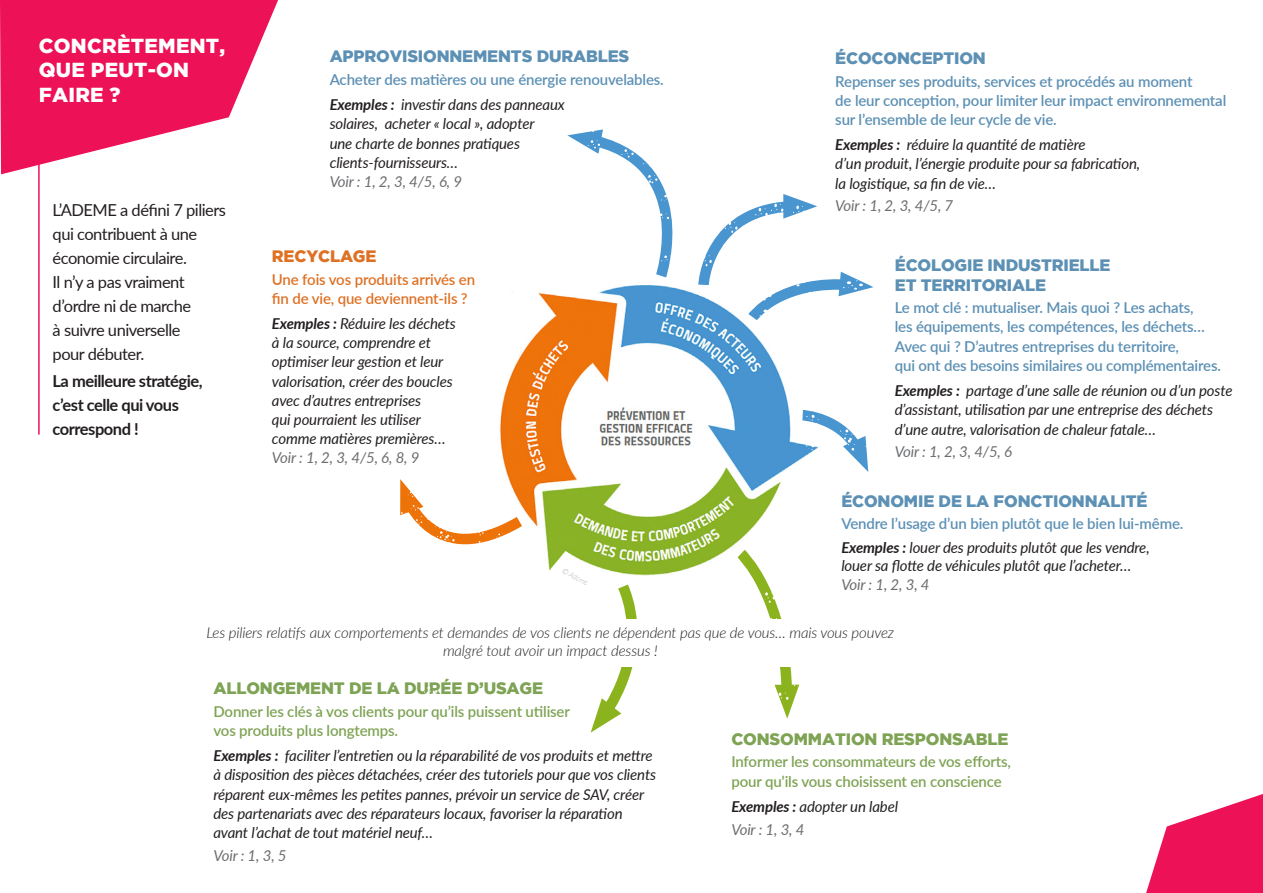
<style>
.page{position:relative;width:1263px;height:893px;background:#fff}
.page>*{position:absolute;margin:0;border:0;box-sizing:border-box;transform-origin:0 0}
.t1{font:900 20.25px/24.3px "Gotham";letter-spacing:.015em;color:#fff}
.t2{font:16.5px/24px "Lato";letter-spacing:-.03em;color:#231f20}
.t3{font:900 16.5px/19.2px "Gotham";letter-spacing:-.01em;color:#5c90b4}
.t4{font:900 16.5px "Gotham";letter-spacing:-.01em;color:#7ea354}
.t5{font:700 16.5px/24px "Lato";letter-spacing:-.03em;color:#231f20}
.t6{font:900 16.5px "Gotham";letter-spacing:-.01em;color:#de7124}
.t7{font:italic 15px/19.2px "Lato";letter-spacing:-.01em;color:#231f20}
.t8{font:600 15px/19.2px "Lato";letter-spacing:-.01em;color:#5c90b4}
.t9{font:600 15px/19.2px "Lato";letter-spacing:-.01em;color:#7ea354}
.t10{font:italic 300 15px/18px "Lato";letter-spacing:-.01em;color:#231f20;text-align:center}
.t11{font:italic 15px "Lato";letter-spacing:-.01em;color:#6c6d70}
.t12{font:600 15px/19.2px "Lato";letter-spacing:-.01em;color:#de7124}
.s1{font-weight:700}
.s2{color:#6c6d70}
</style>
<div class="page">
<svg style="left:0;top:0;width:278px;height:174px;fill:#ed1157"></svg>
<svg style="left:1146px;top:794px;width:117px;height:99px"></svg>
<hr style="left:38px;top:90px;width:2px;height:345px;background:#ed1157">
<img style="left:500px;top:291px;width:295px;height:285px">
<svg style="left:795px;top:410px;width:74px;height:62px"></svg>
<svg style="left:567px;top:129px;width:306px;height:206px"></svg>
<svg style="left:729px;top:548px;width:71px;height:171px"></svg>
<svg style="left:400px;top:479px;width:126px;height:97px"></svg>
<div style="left:183px;top:619px;width:734px;height:48px;background:#fff"></div>
<svg style="left:562px;top:568px;width:90px;height:165px"></svg>
<p class="t1" style="left:39px;top:33px;width:188px">CONCRÈTEMENT,<br>QUE PEUT-ON<br>FAIRE ?</p>
<p class="t2" style="left:53px;top:197px;width:175px">L’ADEME a défini 7 piliers qui contribuent à une économie circulaire.<br>Il n’y a pas vraiment d’ordre ni de marche<br>à suivre universelle<br>pour débuter.</p>
<p class="t5" style="left:53px;top:369px;width:152px">La meilleure stratégie, c’est celle qui vous correspond !</p>
<p class="t3" style="left:330px;top:46px;width:301px">APPROVISIONNEMENTS DURABLES</p>
<p class="t8" style="left:330px;top:69px;width:336px">Acheter des matières ou une énergie renouvelables.</p>
<p class="t7" style="left:330px;top:95px;width:237px"><span class="s1">Exemples :</span> investir dans des panneaux solaires, acheter « local », adopter<br>une charte de bonnes pratiques clients-fournisseurs…<br><span class="s2">Voir : 1, 2, 3, 4/5, 6, 9</span></p>
<p class="t6" style="left:272px;top:246px;width:106px">RECYCLAGE</p>
<p class="t12" style="left:272px;top:269px;width:205px">Une fois vos produits arrivés en fin de vie, que deviennent-ils ?</p>
<p class="t7" style="left:272px;top:313px;width:186px"><span class="s1">Exemples :</span> Réduire les déchets à la source, comprendre et optimiser leur gestion et leur valorisation, créer des boucles avec d’autres entreprises<br>qui pourraient les utiliser comme matières premières…<br><span class="s2">Voir : 1, 2, 3, 4/5, 6, 8, 9</span></p>
<p class="t3" style="left:835px;top:48px;width:152px">ÉCOCONCEPTION</p>
<p class="t8" style="left:835px;top:71px;width:392px">Repenser ses produits, services et procédés au moment<br>de leur conception, pour limiter leur impact environnemental sur l’ensemble de leur cycle de vie.</p>
<p class="t7" style="left:835px;top:134px;width:306px"><span class="s1">Exemples :</span> réduire la quantité de matière<br>d’un produit, l’énergie produite pour sa fabrication, la logistique, sa fin de vie…</p>
<p class="t11" style="left:835px;top:195px;width:120px">Voir : 1, 2, 3, 4/5, 7</p>
<p class="t3" style="left:895px;top:256px;width:217px">ÉCOLOGIE INDUSTRIELLE<br>ET TERRITORIALE</p>
<p class="t8" style="left:895px;top:298px;width:328px">Le mot clé : mutualiser. Mais quoi ? Les achats,<br>les équipements, les compétences, les déchets… Avec qui ? D’autres entreprises du territoire,<br>qui ont des besoins similaires ou complémentaires.</p>
<p class="t7" style="left:895px;top:380px;width:339px"><span class="s1">Exemples :</span> partage d’une salle de réunion ou d’un poste d’assistant, utilisation par une entreprise des déchets d’une autre, valorisation de chaleur fatale…</p>
<p class="t11" style="left:895px;top:441px;width:119px">Voir : 1, 2, 3, 4/5, 6</p>
<p class="t3" style="left:841px;top:491px;width:308px">ÉCONOMIE DE LA FONCTIONNALITÉ</p>
<p class="t8" style="left:841px;top:513px;width:343px">Vendre l’usage d’un bien plutôt que le bien lui-même.</p>
<p class="t7" style="left:841px;top:537px;width:310px;line-height:18px"><span class="s1">Exemples :</span> louer des produits plutôt que les vendre, louer sa flotte de véhicules plutôt que l’acheter…</p>
<p class="t11" style="left:841px;top:574px;width:90px">Voir : 1, 2, 3, 4</p>
<p class="t10" style="left:206px;top:623px;width:689px">Les piliers relatifs aux comportements et demandes de vos clients ne dépendent pas que de vous… mais vous pouvez malgré tout avoir un impact dessus !</p>
<p class="t4" style="left:213px;top:679px;width:331px">ALLONGEMENT DE LA DURÉE D’USAGE</p>
<p class="t9" style="left:213px;top:701px;width:358px">Donner les clés à vos clients pour qu’ils puissent utiliser vos produits plus longtemps.</p>
<p class="t7" style="left:213px;top:745px;width:444px"><span class="s1">Exemples :</span> faciliter l’entretien ou la réparabilité de vos produits et mettre à disposition des pièces détachées, créer des tutoriels pour que vos clients réparent eux-mêmes les petites pannes, prévoir un service de SAV, créer des partenariats avec des réparateurs locaux, favoriser la réparation avant l’achat de tout matériel neuf…</p>
<p class="t11" style="left:213px;top:844px;width:75px">Voir : 1, 3, 5</p>
<p class="t4" style="left:731px;top:729px;width:278px">CONSOMMATION RESPONSABLE</p>
<p class="t9" style="left:731px;top:752px;width:281px">Informer les consommateurs de vos efforts, pour qu’ils vous choisissent en conscience</p>
<p class="t7" style="left:731px;top:796px;width:168px"><span class="s1">Exemples :</span> adopter un label</p>
<p class="t11" style="left:731px;top:818px;width:75px">Voir : 1, 3, 4</p>
</div>
